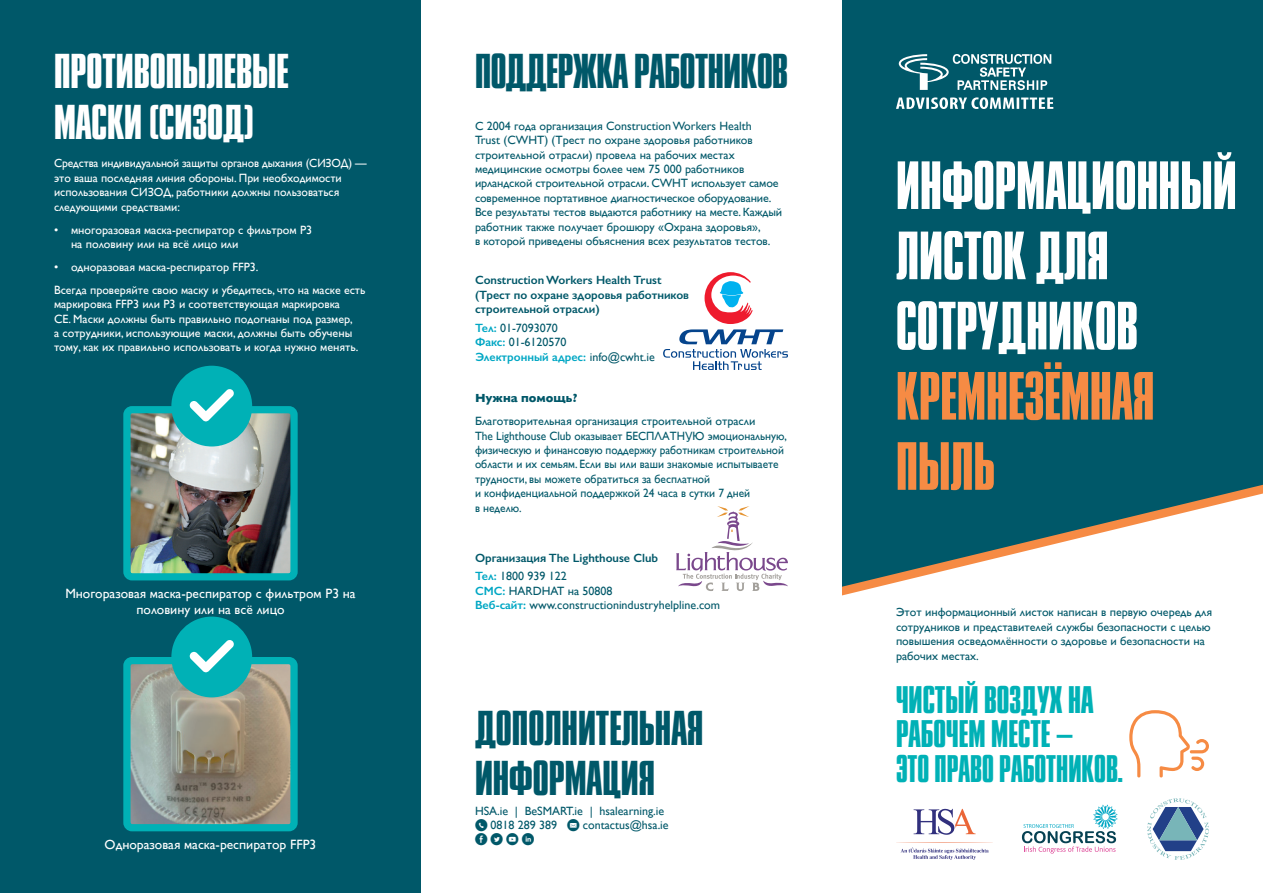
<style>
.page{position:relative;width:1263px;height:893px;background:#fff}
.page>*{position:absolute;margin:0;border:0;box-sizing:border-box;transform-origin:0 0}
.t1{font:58.5px/70.2px "Press Gothic Pro";color:#fff;scale:.96 1}
.t2{font:42px/50.4px "Press Gothic Pro";color:#005869}
.t3{font:42px/50.4px "Press Gothic Pro";color:#fff}
.t4{font:33px/34.5px "Press Gothic Pro";color:#00b1b6}
.t5{font:13.5px/16.2px "Gill Sans";color:#fff;text-align:center}
.t6{font:12px/14.4px "Gill Sans";color:#005869}
.t7{font:12px/14.4px "Gill Sans";color:#fff}
.t8{font:12px/14.4px "Gill Sans";color:#fff;scale:.96 1}
.t9{font:600 12px/14.4px "Gill Sans";color:#005869}
.t10{font:700 12px "Gill Sans";color:#005869}
.t11{font:12px "Social Media Circled";color:#005869}
.s1{font-weight:600;color:#00a7c4}
.s2{font-family:"Social Media Circled"}
.s3{color:#f68b44}
</style>
<div class="page">
<div style="left:842px;top:0;width:421px;height:474px;background:#005869"></div>
<svg style="left:842px;top:474px;width:421px;height:122px"></svg>
<svg style="left:896px;top:54px;width:157px;height:55px;background:#468592"></svg>
<svg style="left:1022px;top:805px;width:96px;height:49px"></svg>
<svg style="left:1147px;top:798px;width:62px;height:62px"></svg>
<svg style="left:1129px;top:710px;width:80px;height:67px"></svg>
<svg style="left:663px;top:272px;width:125px;height:98px"></svg>
<svg style="left:676px;top:506px;width:112px;height:85px"></svg>
<div style="left:0;top:0;width:421px;height:893px;background:#005869"></div>
<img style="left:131px;top:414px;width:159px;height:158px">
<div style="left:123px;top:406px;width:175px;height:174px;border:7px solid #00b1b6;border-radius:5px"></div>
<svg style="left:171px;top:366px;width:81px;height:80px;background:#26aeb3"></svg>
<img style="left:131px;top:665px;width:159px;height:158px">
<div style="left:123px;top:657px;width:175px;height:174px;border:7px solid #00b1b6;border-radius:5px"></div>
<svg style="left:171px;top:617px;width:81px;height:80px;background:#23abaf"></svg>
<svg style="left:913px;top:809px;width:62px;height:26px"></svg>
<svg style="left:896px;top:842px;width:97px;height:18px"></svg>
<p class="t3" style="left:54px;top:48px;width:236px">ПРОТИВОПЫЛЕВЫЕ<br>МАСКИ (СИЗОД)</p>
<p class="t8" style="left:54px;top:156px;width:327px">Средства индивидуальной защиты органов дыхания (СИЗОД) — это ваша последняя линия обороны. При необходимости использования СИЗОД, работники должны пользоваться следующими средствами:</p>
<p class="t7" style="left:71px;top:222px;width:243px;text-indent:-17px">• многоразовая маска-респиратор с фильтром P3 на половину или на всё лицо или</p>
<p class="t7" style="left:54px;top:259px;width:206px">• одноразовая маска-респиратор FFP3.</p>
<p class="t7" style="left:54px;top:282px;width:313px">Всегда проверяйте свою маску и убедитесь, что на маске есть маркировка FFP3 или P3 и соответствующая маркировка<br>CE. Маски должны быть правильно подогнаны под размер,<br>а сотрудники, использующие маски, должны быть обучены тому, как их правильно использовать и когда нужно менять.</p>
<p class="t5" style="left:65px;top:585px;width:292px">Многоразовая маска-респиратор с фильтром P3 на половину или на всё лицо</p>
<p class="t5" style="left:105px;top:836px;width:213px">Одноразовая маска-респиратор FFP3</p>
<p class="t2" style="left:475px;top:48px;width:314px">ПОДДЕРЖКА РАБОТНИКОВ</p>
<p class="t6" style="left:475px;top:118px;width:309px">С 2004 года организация Construction Workers Health<br>Trust (CWHT) (Трест по охране здоровья работников строительной отрасли) провела на рабочих местах медицинские осмотры более чем 75 000 работников ирландской строительной отрасли. CWHT использует самое современное портативное диагностическое оборудование.<br>Все результаты тестов выдаются работнику на месте. Каждый работник также получает брошюру «Охрана здоровья»,<br>в которой приведены объяснения всех результатов тестов.</p>
<p class="t9" style="left:475px;top:273px;width:216px">Construction Workers Health Trust (Трест по охране здоровья работников строительной отрасли)</p>
<p class="t6" style="left:475px;top:320px;width:181px"><span class="s1">Тел:</span> 01-7093070<br><span class="s1">Факс:</span> 01-6120570<br><span class="s1">Электронный адрес:</span> info@cwht.ie</p>
<p class="t10" style="left:475px;top:389px;width:104px">Нужна помощь?</p>
<p class="t6" style="left:475px;top:414px;width:314px">Благотворительная организация строительной отрасли<br>The Lighthouse Club оказывает БЕСПЛАТНУЮ эмоциональную, физическую и финансовую поддержку работникам строительной области и их семьям. Если вы или ваши знакомые испытываете трудности, вы можете обратиться за бесплатной<br>и конфиденциальной поддержкой 24 часа в сутки 7 дней<br>в неделю.</p>
<p class="t9" style="left:475px;top:550px;width:185px">Организация The Lighthouse Club</p>
<p class="t6" style="left:475px;top:569px;width:247px"><span class="s1">Тел:</span> 1800 939 122<br><span class="s1">СМС:</span> HARDHAT на 50808<br><span class="s1">Веб-сайт:</span> www.constructionindustryhelpline.com</p>
<p class="t2" style="left:475px;top:704px;width:230px">ДОПОЛНИТЕЛЬНАЯ<br>ИНФОРМАЦИЯ</p>
<p class="t6" style="left:475px;top:803px;width:191px">HSA.ie | BeSMART.ie | hsalearning.ie</p>
<p class="t6" style="left:475px;top:817px;width:195px"><span class="s2">m</span> 0818 289 389 <span class="s2">k</span> contactus@hsa.ie</p>
<p class="t11" style="left:475px;top:833px;width:61px">E D M C</p>
<p class="t1" style="left:896px;top:153px;width:356px">ИНФОРМАЦИОННЫЙ<br>ЛИСТОК ДЛЯ<br>СОТРУДНИКОВ<br><span class="s3">КРЕМНЕЗЁМНАЯ<br>ПЫЛЬ</span></p>
<p class="t6" style="left:896px;top:605px;width:318px">Этот информационный листок написан в первую очередь для сотрудников и представителей службы безопасности с целью повышения осведомлённости о здоровье и безопасности на рабочих местах.</p>
<p class="t4" style="left:896px;top:683px;width:228px">ЧИСТЫЙ ВОЗДУХ НА<br>РАБОЧЕМ МЕСТЕ —<br>ЭТО ПРАВО РАБОТНИКОВ.</p>
</div>
